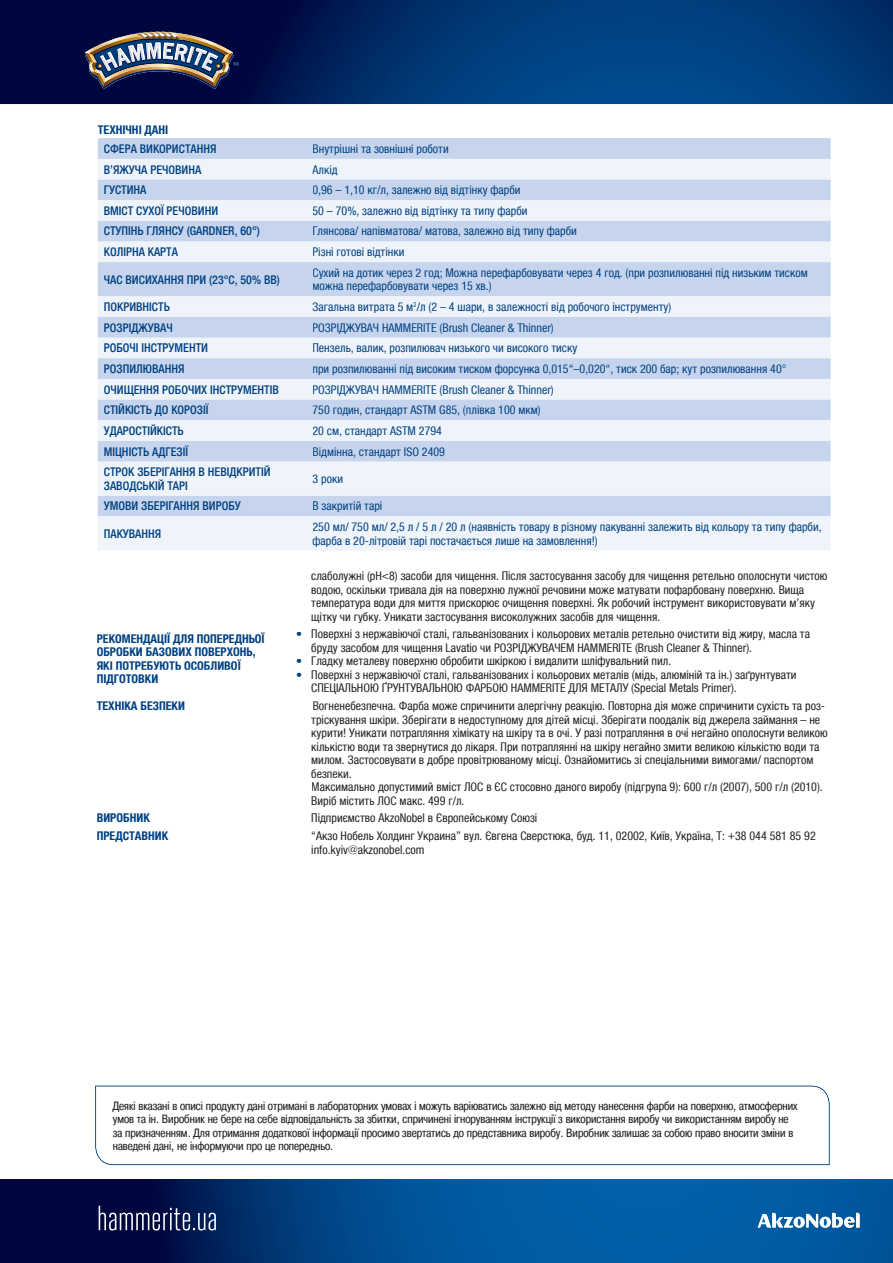
<style>
.page{position:relative;width:893px;height:1263px;background:#fff}
.page>*{position:absolute;margin:0;border:0;box-sizing:border-box;transform-origin:0 0}
.t1{font:34.5px "Heroic Condensed";letter-spacing:-.01em;color:#fff}
.t2{font:condensed 12px/13.5px "Helvetica Neue LTCYR";color:#231f20}
.t3{font:condensed 12px/13.5px "Helvetica Neue LTCYR";color:#014182}
.t4{font:12px/13.5px "Pragmatica Cond C";color:#231f20}
.t5{font:500 condensed 12px/13.5px "Helvetica Neue LTCYR";color:#014182}
.t6{font:700 condensed 12px/13.5px "Helvetica Neue LTCYR";color:#014182}
.s1{font-weight:700;color:#014182}
</style>
<div class="page">
<svg style="left:0;top:1179px;width:893px;height:84px;background:#004385"></svg>
<svg style="left:0;top:0;width:893px;height:104px;background:#002c68"></svg>
<img style="left:85px;top:32px;width:153px;height:57px">
<svg style="left:95px;top:1086px;width:735px;height:79px"></svg>
<svg style="left:758px;top:1213px;width:101px;height:15px"></svg>
<div style="left:99px;top:1206px;width:117px;height:24px;background:linear-gradient(to right,#000036,#001d56)"></div>
<div style="left:98px;top:138px;width:732px;height:21px;background:#c6d5ed"></div>
<svg style="left:98px;top:159px;width:732px;height:391px;fill:#eff4fa"></svg>
<div style="left:104px;top:144px;width:112px;height:9px;background:#c6d5ed"></div>
<div style="left:313px;top:144px;width:135px;height:11px;background:#c6d5ed"></div>
<div style="left:104px;top:165px;width:97px;height:9px;background:#eff4fa"></div>
<svg style="left:312px;top:165px;width:26px;height:10px"></svg>
<div style="left:105px;top:185px;width:42px;height:9px;background:#c6d5ed"></div>
<div style="left:313px;top:185px;width:207px;height:11px;background:#c6d5ed"></div>
<div style="left:104px;top:204px;width:113px;height:11px;background:#eff4fa"></div>
<div style="left:313px;top:206px;width:214px;height:11px;background:#eff4fa"></div>
<div style="left:104px;top:227px;width:155px;height:11px;background:#c6d5ed"></div>
<div style="left:313px;top:227px;width:263px;height:11px;background:#c6d5ed"></div>
<div style="left:104px;top:247px;width:74px;height:9px;background:#eff4fa"></div>
<div style="left:313px;top:248px;width:91px;height:10px;background:#eff4fa"></div>
<div style="left:104px;top:275px;width:175px;height:11px;background:#c6d5ed"></div>
<div style="left:313px;top:268px;width:495px;height:11px;background:#c6d5ed"></div>
<div style="left:313px;top:281px;width:178px;height:11px;background:#c6d5ed"></div>
<div style="left:105px;top:302px;width:65px;height:9px;background:#eff4fa"></div>
<div style="left:313px;top:302px;width:100px;height:11px;background:#eff4fa"></div>
<div style="left:417px;top:302px;width:254px;height:11px;background:#eff4fa"></div>
<div style="left:104px;top:323px;width:69px;height:11px;background:#c6d5ed"></div>
<div style="left:313px;top:323px;width:240px;height:11px;background:#c6d5ed"></div>
<div style="left:104px;top:344px;width:103px;height:8px;background:#eff4fa"></div>
<div style="left:313px;top:344px;width:264px;height:10px;background:#eff4fa"></div>
<div style="left:104px;top:364px;width:80px;height:9px;background:#c6d5ed"></div>
<div style="left:313px;top:364px;width:473px;height:11px;background:#c6d5ed"></div>
<div style="left:104px;top:385px;width:174px;height:11px;background:#eff4fa"></div>
<div style="left:313px;top:385px;width:240px;height:11px;background:#eff4fa"></div>
<div style="left:104px;top:403px;width:105px;height:13px;background:#c6d5ed"></div>
<div style="left:313px;top:405px;width:227px;height:11px;background:#c6d5ed"></div>
<div style="left:104px;top:424px;width:79px;height:13px;background:#eff4fa"></div>
<div style="left:313px;top:426px;width:129px;height:11px;background:#eff4fa"></div>
<div style="left:105px;top:445px;width:83px;height:13px;background:#c6d5ed"></div>
<div style="left:313px;top:447px;width:132px;height:11px;background:#c6d5ed"></div>
<div style="left:104px;top:465px;width:167px;height:13px;background:#eff4fa"></div>
<div style="left:104px;top:479px;width:83px;height:13px;background:#eff4fa"></div>
<div style="left:313px;top:474px;width:29px;height:11px;background:#eff4fa"></div>
<div style="left:104px;top:502px;width:137px;height:8px;background:#c6d5ed"></div>
<div style="left:313px;top:502px;width:69px;height:10px;background:#c6d5ed"></div>
<div style="left:105px;top:529px;width:56px;height:9px;background:#eff4fa"></div>
<div style="left:313px;top:522px;width:509px;height:11px;background:#eff4fa"></div>
<div style="left:313px;top:536px;width:284px;height:11px;background:#eff4fa"></div>
<p class="t6" style="left:98px;top:123px;width:72px">ТЕХНІЧНІ ДАНІ</p>
<p class="t5" style="left:104px;top:142px;width:114px">СФЕРА ВИКОРИСТАННЯ</p>
<p class="t3" style="left:313px;top:142px;width:138px">Внутрішні та зовнішні роботи</p>
<p class="t5" style="left:104px;top:163px;width:99px">В’ЯЖУЧА РЕЧОВИНА</p>
<p class="t3" style="left:313px;top:163px;width:27px">Алкід</p>
<p class="t5" style="left:104px;top:183px;width:44px">ГУСТИНА</p>
<p class="t3" style="left:313px;top:183px;width:209px">0,96 – 1,10 кг/л, залежно від відтінку фарби</p>
<p class="t5" style="left:104px;top:204px;width:116px">ВМІСТ СУХОЇ РЕЧОВИНИ</p>
<p class="t3" style="left:313px;top:204px;width:217px">50 – 70%, залежно від відтінку та типу фарби</p>
<p class="t5" style="left:104px;top:225px;width:158px">СТУПІНЬ ГЛЯНСУ (GARDNER, 60°)</p>
<p class="t3" style="left:313px;top:225px;width:266px">Глянсова/ напівматова/ матова, залежно від типу фарби</p>
<p class="t5" style="left:104px;top:245px;width:76px">КОЛІРНА КАРТА</p>
<p class="t3" style="left:313px;top:245px;width:93px">Різні готові відтінки</p>
<p class="t5" style="left:104px;top:273px;width:178px">ЧАС ВИСИХАННЯ ПРИ (23°C, 50% ВВ)</p>
<p class="t3" style="left:313px;top:266px;width:497px">Сухий на дотик через 2 год; Можна перефарбовувати через 4 год. (при розпилюванні під низьким тиском можна перефарбовувати через 15 хв.)</p>
<p class="t5" style="left:104px;top:300px;width:68px">ПОКРИВНІСТЬ</p>
<p class="t3" style="left:313px;top:300px;width:360px">Загальна витрата 5 м<sup>2</sup>/л (2 – 4 шари, в залежності від робочого інструменту)</p>
<p class="t5" style="left:104px;top:321px;width:70px">РОЗРІДЖУВАЧ</p>
<p class="t3" style="left:313px;top:321px;width:243px">РОЗРІДЖУВАЧ HAMMERITE (Brush Cleaner &amp; Thinner)</p>
<p class="t5" style="left:104px;top:341px;width:106px">РОБОЧІ ІНСТРУМЕНТИ</p>
<p class="t3" style="left:313px;top:341px;width:266px">Пензель, валик, розпилювач низького чи високого тиску</p>
<p class="t5" style="left:104px;top:362px;width:82px">РОЗПИЛЮВАННЯ</p>
<p class="t3" style="left:313px;top:362px;width:476px">при розпилюванні під високим тиском форсунка 0,015“–0,020“, тиск 200 бар; кут розпилювання 40°</p>
<p class="t5" style="left:104px;top:383px;width:177px">ОЧИЩЕННЯ РОБОЧИХ ІНСТРУМЕНТІВ</p>
<p class="t3" style="left:313px;top:383px;width:243px">РОЗРІДЖУВАЧ HAMMERITE (Brush Cleaner &amp; Thinner)</p>
<p class="t5" style="left:104px;top:403px;width:106px">СТІЙКІСТЬ ДО КОРОЗІЇ</p>
<p class="t3" style="left:313px;top:403px;width:230px">750 годин, стандарт ASTM G85, (плівка 100 мкм)</p>
<p class="t5" style="left:104px;top:424px;width:82px">УДАРОСТІЙКІСТЬ</p>
<p class="t3" style="left:313px;top:424px;width:131px">20 см, стандарт ASTM 2794</p>
<p class="t5" style="left:104px;top:445px;width:86px">МІЦНІСТЬ АДГЕЗІЇ</p>
<p class="t3" style="left:313px;top:445px;width:134px">Відмінна, стандарт ISO 2409</p>
<p class="t5" style="left:104px;top:465px;width:168px">СТРОК ЗБЕРІГАННЯ В НЕВІДКРИТІЙ<br>ЗАВОДСЬКІЙ ТАРІ</p>
<p class="t3" style="left:313px;top:472px;width:32px">3 роки</p>
<p class="t5" style="left:104px;top:499px;width:139px">УМОВИ ЗБЕРІГАННЯ ВИРОБУ</p>
<p class="t3" style="left:313px;top:499px;width:71px">В закритій тарі</p>
<p class="t5" style="left:104px;top:527px;width:59px">ПАКУВАННЯ</p>
<p class="t3" style="left:313px;top:520px;width:510px">250 мл/ 750 мл/ 2,5 л / 5 л / 20 л (наявність товару в різному пакуванні залежить від кольору та типу фарби, фарба в 20-літровій тарі постачається лише на замовлення!)</p>
<p class="t2" style="left:311px;top:569px;width:518px">слаболужні (pH&lt;8) засоби для чищення. Після застосування засобу для чищення ретельно ополоснути чистою водою, оскільки тривала дія на поверхню лужної речовини може матувати пофарбовану поверхню. Вища температура води для миття прискорює очищення поверхні. Як робочий інструмент використовувати м’яку щітку чи губку. Уникати застосування високолужних засобів для чищення.</p>
<p class="t6" style="left:97px;top:632px;width:169px">РЕКОМЕНДАЦІЇ ДЛЯ ПОПЕРЕДНЬОЇ<br>ОБРОБКИ БАЗОВИХ ПОВЕРХОНЬ,</p>
<p class="t2" style="left:311px;top:628px;width:500px;text-indent:-15px"><span class="s1">•</span> Поверхні з нержавіючої сталі, гальванізованих і кольорових металів ретельно очистити від жиру, масла та бруду засобом для чищення Lavatio чи РОЗРІДЖУВАЧЕМ HAMMERITE (Brush Cleaner &amp; Thinner).</p>
<p class="t6" style="left:296px;top:655px;width:7px">•</p>
<p class="t6" style="left:97px;top:659px;width:146px">ЯКІ ПОТРЕБУЮТЬ ОСОБЛИВОЇ</p>
<p class="t2" style="left:311px;top:655px;width:361px">Гладку металеву поверхню обробити шкіркою і видалити шліфувальний пил.</p>
<p class="t6" style="left:296px;top:668px;width:7px">•</p>
<p class="t6" style="left:97px;top:672px;width:63px">ПІДГОТОВКИ</p>
<p class="t2" style="left:311px;top:668px;width:487px">Поверхні з нержавіючої сталі, гальванізованих і кольорових металів (мідь, алюміній та ін.) заґрунтувати<br>СПЕЦІАЛЬНОЮ ҐРУНТУВАЛЬНОЮ ФАРБОЮ HAMMERITE ДЛЯ МЕТАЛУ (Special Metals Primer).</p>
<p class="t6" style="left:97px;top:699px;width:90px">ТЕХНІКА БЕЗПЕКИ</p>
<p class="t2" style="left:311px;top:699px;width:518px">Вогненебезпечна. Фарба може спричинити алергічну реакцію. Повторна дія може спричинити сухість та роз&shy;тріскування шкіри. Зберігати в недоступному для дітей місці. Зберігати поодалік від джерела займання – не курити! Уникати потрапляння хімікату на шкіру та в очі. У разі потрапляння в очі негайно ополоснути великою кількістю води та звернутися до лікаря. При потраплянні на шкіру негайно змити великою кількістю води та милом. Застосовувати в добре провітрюваному місці. Ознайомитись зі спеціальними вимогами/ паспортом безпеки.<br>Максимально допустимий вміст ЛОС в ЄС стосовно даного виробу (підгрупа 9): 600 г/л (2007), 500 г/л (2010).<br>Виріб містить ЛОС макс. 499 г/л.</p>
<p class="t6" style="left:97px;top:812px;width:55px">ВИРОБНИК</p>
<p class="t2" style="left:311px;top:812px;width:228px">Підприємство AkzoNobel в Європейському Союзі</p>
<p class="t6" style="left:97px;top:829px;width:73px">ПРЕДСТАВНИК</p>
<p class="t2" style="left:311px;top:829px;width:506px">“Акзо Нобель Холдинг Украина” вул. Євгена Сверстюка, буд. 11, 02002, Київ, Україна, Т: +38 044 581 85 92 info.kyiv@akzonobel.com</p>
<p class="t4" style="left:113px;top:1099px;width:686px">Деякі вказані в описі продукту дані отримані в лабораторних умовах і можуть варіюватись залежно від методу нанесення фарби на поверхню, атмосферних умов та ін. Виробник не бере на себе відповідальність за збитки, спричинені ігноруванням інструкції з використання виробу чи використанням виробу не за призначенням. Для отримання додаткової інформації просимо звертатись до представника виробу. Виробник залишає за собою право вносити зміни в наведені дані, не інформуючи про це попередньо.</p>
<h1 class="t1" style="left:97px;top:1199px;width:122px">hammerite.ua</h1>
</div>
